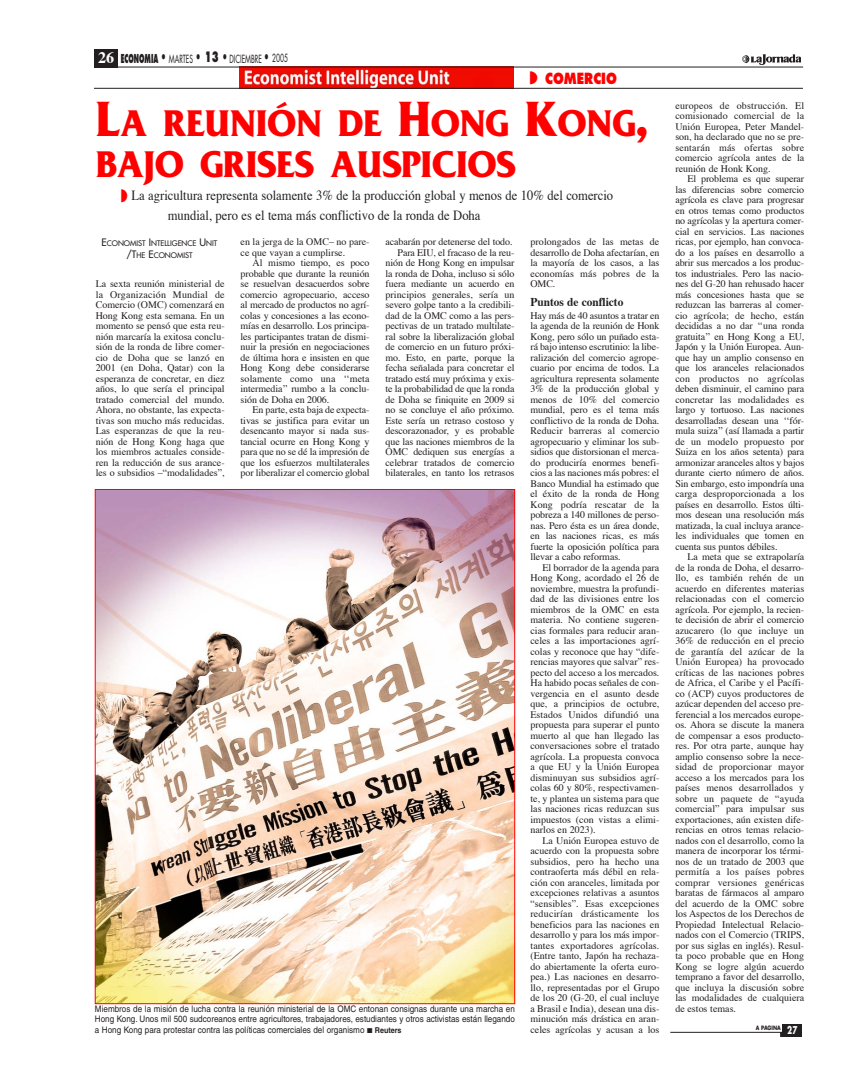
<style>
.page{position:relative;width:864px;height:1089px;background:#fff}
.page>*{position:absolute;margin:0;border:0;box-sizing:border-box;transform-origin:0 0}
.t1{font:700 39px/41px "Friz Quadrata";color:#f00;scale:.95 1}
.t2{font:800 15px "Futura";color:#f00;scale:.8 1}
.t3{font:14px/20px "Times";color:#231f20;scale:.9 1}
.t4{font:700 12px "Times";color:#231f20;scale:.95 1}
.t5{font:11px "Futura";color:#231f20;scale:.6 1}
.t6{font:700 10.5px "Futura";color:#fff;scale:.7 1}
.t7{font:10px/10.5px "Times";letter-spacing:-.01em;color:#231f20;text-align:justify}
.t8{font:9px/10.5px "Helvetica";color:#231f20;text-align:justify;scale:.9 1}
.t9{font:7.5px/12px "Futura";color:#231f20;text-align:center}
.t10{font:700 5.8px "Futura";color:#231f20;scale:.8 1}
.s1{font-family:"Times";font-weight:700;font-size:16px;color:#fff}
.s2{font-weight:800;font-size:12px}
.s3{font-size:14px}
.s4{font-weight:800;font-size:14px}
.s5{font-size:52px}
.s6{color:#f00}
.s7{font-size:10px}
.s8{font-weight:700;font-size:8px}
</style>
<div class="page">
<img style="left:240px;top:68px;width:273px;height:20px">
<hr style="left:94px;top:88px;width:709px;height:1px;background:#231f20">
<svg style="left:742px;top:54px;width:59px;height:11px"></svg>
<hr style="left:94px;top:67px;width:709px;height:1px;background:#231f20">
<div style="left:95px;top:49px;width:23px;height:18px;background:#231f20"></div>
<img style="left:97px;top:491px;width:416px;height:511px">
<hr style="left:670px;top:1032px;width:123px;height:1px;background:#231f20">
<div style="left:782px;top:1024px;width:20px;height:13px;background:#231f20"></div>
<p class="t5" style="left:98px;top:53px;width:319px"><span class="s1">26</span> <span class="s2">ECONOMIA</span> <span class="s3">•</span> MARTES <span class="s3">•</span> <span class="s4">13</span> <span class="s3">•</span> DICIEMBRE <span class="s3">•</span> 2005</p>
<h2 class="t2" style="left:529px;top:72px;width:111px">◗ COMERCIO</h2>
<h1 class="t1" style="left:96px;top:106px;width:584px"><span class="s5">L</span>A REUNIÓN DE <span class="s5">H</span>ONG <span class="s5">K</span>ONG<span class="s5">,<br></span>BAJO GRISES AUSPICIOS</h1>
<h3 class="t3" style="left:168px;top:186px;width:496px;text-indent:-47px"><span class="s6">◗</span> La agricultura representa solamente 3% de la producción global y menos de 10% del comercio mundial, pero es el tema más conflictivo de la ronda de Doha</h3>
<p class="t9" style="left:102px;top:237px;width:117px"><span class="s7">E</span>CONOMIST <span class="s7">I</span>NTELLIGENCE <span class="s7">U</span>NIT <span class="s7">/T</span>HE <span class="s7">E</span>CONOMIST</p>
<p class="t7" style="left:241px;top:237px;width:130px">en la jerga de la OMC– no pare&shy;ce que vayan a cumplirse.</p>
<p class="t7" style="left:241px;top:258px;width:130px;text-indent:12px">Al mismo tiempo, es poco probable que durante la reunión se resuelvan desacuerdos sobre comercio agropecuario, acceso al mercado de productos no agrí&shy;colas y concesiones a las econo&shy;mías en desarrollo. Los principa&shy;les participantes tratan de dismi&shy;nuir la presión en negociaciones de última hora e insisten en que Hong Kong debe considerarse solamente como una ‘‘meta intermedia’’ rumbo a la conclu&shy;sión de Doha en 2006.</p>
<p class="t7" style="left:241px;top:405px;width:130px;text-indent:12px">En parte, esta baja de expecta&shy;tivas se justifica para evitar un desencanto mayor si nada sus&shy;tancial ocurre en Hong Kong y para que no se dé la impresión de que los esfuerzos multilaterales por liberalizar el comercio global</p>
<p class="t7" style="left:386px;top:237px;width:130px;text-align:right">acabarán por detenerse del todo.<br>Para EIU, el fracaso de la reu&shy;nión de Hong Kong en impulsar la ronda de Doha, incluso si sólo fuera mediante un acuerdo en principios generales, sería un severo golpe tanto a la credibili&shy;dad de la OMC como a las pers&shy;pectivas de un tratado multilate&shy;ral sobre la liberalización global de comercio en un futuro próxi&shy;mo. Esto, en parte, porque la fecha señalada para concretar el tratado está muy próxima y exis&shy;te la probabilidad de que la ronda de Doha se finiquite en 2009 si no se concluye el año próximo.<br>Este sería un retraso costoso y descorazonador, y es probable que las naciones miembros de la<br>OMC dediquen sus energías a celebrar tratados de comercio bilaterales, en tanto los retrasos</p>
<p class="t7" style="left:530px;top:237px;width:130px">prolongados de las metas de desarrollo de Doha afectarían, en la mayoría de los casos, a las economías más pobres de la OMC.</p>
<p class="t7" style="left:96px;top:279px;width:130px">La sexta reunión ministerial de la Organización Mundial de Comercio (OMC) comenzará en Hong Kong esta semana. En un momento se pensó que esta reu&shy;nión marcaría la exitosa conclu&shy;sión de la ronda de libre comer&shy;cio de Doha que se lanzó en 2001 (en Doha, Qatar) con la esperanza de concretar, en diez años, lo que sería el principal tratado comercial del mundo.<br>Ahora, no obstante, las expecta&shy;tivas son mucho más reducidas.<br>Las esperanzas de que la reu&shy;nión de Hong Kong haga que los miembros actuales conside&shy;ren la reducción de sus arance&shy;les o subsidios –“modalidades”,</p>
<p class="t4" style="left:530px;top:297px;width:99px">Puntos de conflicto</p>
<p class="t7" style="left:530px;top:311px;width:130px">Hay más de 40 asuntos a tratar en la agenda de la reunión de Honk Kong, pero sólo un puñado esta&shy;rá bajo intenso escrutinio: la libe&shy;ralización del comercio agrope&shy;cuario por encima de todos. La agricultura representa solamente 3% de la producción global y menos de 10% del comercio mundial, pero es el tema más conflictivo de la ronda de Doha.<br>Reducir barreras al comercio agropecuario y eliminar los sub&shy;sidios que distorsionan el merca&shy;do produciría enormes benefi&shy;cios a las naciones más pobres: el Banco Mundial ha estimado que el éxito de la ronda de Hong Kong podría rescatar de la pobreza a 140 millones de perso&shy;nas. Pero ésta es un área donde, en las naciones ricas, es más fuerte la oposición política para llevar a cabo reformas.</p>
<p class="t7" style="left:530px;top:563px;width:130px;text-indent:12px">El borrador de la agenda para Hong Kong, acordado el 26 de noviembre, muestra la profundi&shy;dad de las divisiones entre los miembros de la OMC en esta materia. No contiene sugeren&shy;cias formales para reducir aran&shy;celes a las importaciones agrí&shy;colas y reconoce que hay “dife&shy;rencias mayores que salvar” res&shy;pecto del acceso a los mercados.<br>Ha habido pocas señales de con&shy;vergencia en el asunto desde que, a principios de octubre, Estados Unidos difundió una propuesta para superar el punto muerto al que han llegado las conversaciones sobre el tratado agrícola. La propuesta convoca a que EU y la Unión Europea disminuyan sus subsidios agrí&shy;colas 60 y 80%, respectivamen&shy;te, y plantea un sistema para que las naciones ricas reduzcan sus impuestos (con vistas a elimi&shy;narlos en 2023).</p>
<p class="t7" style="left:530px;top:836px;width:130px;text-indent:12px">La Unión Europea estuvo de acuerdo con la propuesta sobre subsidios, pero ha hecho una contraoferta más débil en rela&shy;ción con aranceles, limitada por excepciones relativas a asuntos “sensibles”. Esas excepciones reducirían drásticamente los beneficios para las naciones en desarrollo y para los más impor&shy;tantes exportadores agrícolas. (Entre tanto, Japón ha rechaza&shy;do abiertamente la oferta euro&shy;pea.) Las naciones en desarro&shy;llo, representadas por el Grupo de los 20 (G-20, el cual incluye a Brasil e India), desean una dis&shy;minución más drástica en aran&shy;celes agrícolas y acusan a los</p>
<p class="t8" style="left:95px;top:1004px;width:468px">Miembros de la misión de lucha contra la reunión ministerial de la OMC entonan consignas durante una marcha en Hong Kong. Unos mil 500 sudcoreanos entre agricultores, trabajadores, estudiantes y otros activistas están llegando a Hong Kong para protestar contra las políticas comerciales del organismo ■ <span class="s8">Reuters</span></p>
<p class="t7" style="left:675px;top:101px;width:130px">europeos de obstrucción. El comisionado comercial de la Unión Europea, Peter Mandel&shy;son, ha declarado que no se pre&shy;sentarán más ofertas sobre comercio agrícola antes de la reunión de Honk Kong.</p>
<p class="t7" style="left:675px;top:174px;width:130px;text-indent:12px">El problema es que superar las diferencias sobre comercio agrícola es clave para progresar en otros temas como productos no agrícolas y la apertura comer&shy;cial en servicios. Las naciones ricas, por ejemplo, han convoca&shy;do a los países en desarrollo a abrir sus mercados a los produc&shy;tos industriales. Pero las nacio&shy;nes del G-20 han rehusado hacer más concesiones hasta que se reduzcan las barreras al comer&shy;cio agrícola; de hecho, están decididas a no dar ‘‘una ronda gratuita’’ en Hong Kong a EU, Japón y la Unión Europea. Aun&shy;que hay un amplio consenso en que los aranceles relacionados con productos no agrícolas deben disminuir, el camino para concretar las modalidades es largo y tortuoso. Las naciones desarrolladas desean una ‘‘fór&shy;mula suiza’’ (así llamada a partir de un modelo propuesto por Suiza en los años setenta) para armonizar aranceles altos y bajos durante cierto número de años.<br>Sin embargo, esto impondría una carga desproporcionada a los países en desarrollo. Estos últi&shy;mos desean una resolución más matizada, la cual incluya arance&shy;les individuales que tomen en cuenta sus puntos débiles.</p>
<p class="t7" style="left:675px;top:552px;width:130px;text-indent:12px">La meta que se extrapolaría de la ronda de Doha, el desarro&shy;llo, es también rehén de un acuerdo en diferentes materias relacionadas con el comercio agrícola. Por ejemplo, la recien&shy;te decisión de abrir el comercio azucarero (lo que incluye un 36% de reducción en el precio de garantía del azúcar de la Unión Europea) ha provocado críticas de las naciones pobres de Africa, el Caribe y el Pacífi&shy;co (ACP) cuyos productores de azúcar dependen del acceso pre&shy;ferencial a los mercados europe&shy;os. Ahora se discute la manera de compensar a esos producto&shy;res. Por otra parte, aunque hay amplio consenso sobre la nece&shy;sidad de proporcionar mayor acceso a los mercados para los países menos desarrollados y sobre un paquete de “ayuda comercial” para impulsar sus exportaciones, aún existen dife&shy;rencias en otros temas relacio&shy;nados con el desarrollo, como la manera de incorporar los térmi&shy;nos de un tratado de 2003 que permitía a los países pobres comprar versiones genéricas baratas de fármacos al amparo del acuerdo de la OMC sobre los Aspectos de los Derechos de Propiedad Intelectual Relacio&shy;nados con el Comercio (TRIPS, por sus siglas en inglés). Resul&shy;ta poco probable que en Hong Kong se logre algún acuerdo temprano a favor del desarrollo, que incluya la discusión sobre las modalidades de cualquiera de estos temas.</p>
<p class="t10" style="left:756px;top:1025px;width:33px">A PAGINA</p>
<p class="t6" style="left:787px;top:1025px;width:17px">27</p>
</div>
